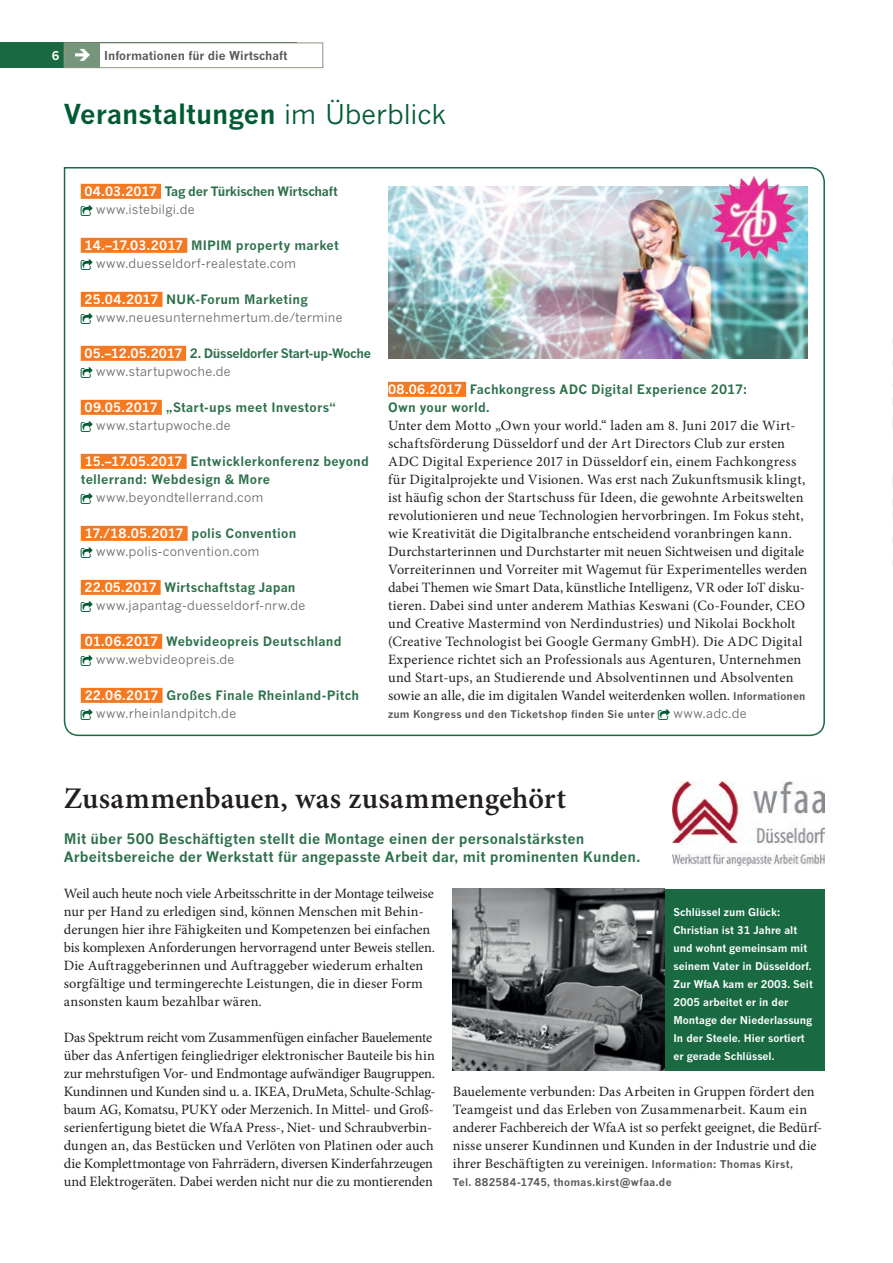
<style>
.page{position:relative;width:893px;height:1263px;background:#fff}
.page>*{position:absolute;margin:0;border:0;box-sizing:border-box;transform-origin:0 0}
.t1{font:600 30px "Minion Pro";letter-spacing:.005em;color:#231f20}
.t2{font:700 27px "News Gothic MT Pro";color:#005b33}
.t3{font:14.25px/18px "Minion Pro";letter-spacing:.005em;color:#231f20}
.t4{font:700 14.25px/18px "News Gothic MT Pro";letter-spacing:.01em;color:#2c704b}
.t5{font:700 12.75px/18px "News Gothic MT Pro";letter-spacing:.015em;color:#2c704b}
.t6{font:12.75px/18px "News Gothic MT Pro";letter-spacing:.02em;color:#6c6d70}
.t7{font:700 12.75px/18px "News Gothic MT Pro";letter-spacing:-.03em;color:#2c704b}
.t8{font:700 12.75px/18px "News Gothic MT Pro";letter-spacing:-.025em;color:#2c704b}
.t9{font:700 12px "News Gothic MT Pro";color:#57585a}
.t10{font:700 12px "News Gothic MT Pro";color:#fff}
.t11{font:700 10.5px/18px "News Gothic MT Pro";color:#fff}
.t12{font:700 10.5px "News Gothic MT Pro";letter-spacing:.025em;color:#57585a}
.s1{font-weight:400}
.s2{color:#fff}
.s3{font-weight:400;color:#6c6d70}
.s4{font-weight:700;color:#fff}
.s5{font-weight:700;color:#2c704b}
.s6{font-family:"News Gothic MT Pro";font-weight:700;font-size:10.5px;color:#57585a}
</style>
<div class="page">
<div style="left:0;top:43px;width:296px;height:25px;background:#196a43"></div>
<div style="left:64px;top:43px;width:259px;height:25px;background:#fff"></div>
<div style="left:64px;top:43px;width:35px;height:24px;background:#76967c"></div>
<div style="left:64px;top:43px;width:259px;height:25px;border:1px solid #939281"></div>
<svg style="left:75px;top:49px;width:15px;height:12px"></svg>
<div style="left:653px;top:889px;width:172px;height:181px;background:#196a43"></div>
<svg style="left:63px;top:167px;width:762px;height:570px"></svg>
<img style="left:892px;top:339px;width:1px;height:226px">
<img style="left:453px;top:889px;width:212px;height:181px">
<img style="left:672px;top:782px;width:153px;height:83px">
<div style="left:81px;top:184px;width:80px;height:15px;background:#f47921"></div>
<div style="left:81px;top:238px;width:106px;height:15px;background:#f47921"></div>
<div style="left:81px;top:292px;width:81px;height:15px;background:#f47921"></div>
<div style="left:81px;top:346px;width:105px;height:15px;background:#f47921"></div>
<div style="left:81px;top:400px;width:81px;height:15px;background:#f47921"></div>
<div style="left:81px;top:454px;width:106px;height:15px;background:#f47921"></div>
<div style="left:81px;top:526px;width:107px;height:15px;background:#f47921"></div>
<div style="left:81px;top:580px;width:80px;height:15px;background:#f47921"></div>
<div style="left:81px;top:634px;width:81px;height:15px;background:#f47921"></div>
<div style="left:81px;top:688px;width:82px;height:15px;background:#f47921"></div>
<img style="left:388px;top:186px;width:420px;height:172px">
<img style="left:711px;top:176px;width:85px;height:84px">
<div style="left:388px;top:382px;width:78px;height:15px;background:#f47921"></div>
<svg style="left:81px;top:204px;width:12px;height:12px"></svg>
<svg style="left:81px;top:258px;width:12px;height:12px"></svg>
<svg style="left:81px;top:312px;width:12px;height:12px"></svg>
<svg style="left:81px;top:366px;width:12px;height:11px"></svg>
<svg style="left:81px;top:420px;width:12px;height:11px"></svg>
<svg style="left:81px;top:492px;width:12px;height:11px"></svg>
<svg style="left:81px;top:546px;width:12px;height:11px"></svg>
<svg style="left:81px;top:600px;width:12px;height:11px"></svg>
<svg style="left:81px;top:654px;width:12px;height:11px"></svg>
<svg style="left:81px;top:708px;width:12px;height:11px"></svg>
<svg style="left:658px;top:708px;width:12px;height:12px"></svg>
<p class="t10" style="left:52px;top:48px;width:9px">6</p>
<p class="t9" style="left:104px;top:48px;width:185px">Informationen für die Wirtschaft</p>
<h2 class="t2" style="left:64px;top:98px;width:383px">Veranstaltungen <span class="s1">im Überblick</span></h2>
<p class="t8" style="left:96px;top:182px;width:243px;text-indent:-12px"><span class="s2">04.03.2017</span> Tag der Türkischen Wirtschaft <span class="s3">www.istebilgi.de</span></p>
<p class="t6" style="left:96px;top:236px;width:244px;text-indent:-11px"><span class="s4">14.–17.03.2017</span> <span class="s5">MIPIM property market </span>www.duesseldorf-realestate.com</p>
<p class="t6" style="left:96px;top:290px;width:248px;text-indent:-11px"><span class="s4">25.04.2017</span> <span class="s5">NUK-Forum Marketing </span>www.neuesunternehmertum.de/termine</p>
<p class="t7" style="left:96px;top:344px;width:276px;text-indent:-12px"><span class="s2">05.–12.05.2017</span> 2. Düsseldorfer Start-up-Woche <span class="s3">www.startupwoche.de</span></p>
<p class="t5" style="left:96px;top:398px;width:242px;text-indent:-11px"><span class="s2">09.05.2017</span> „Start-ups meet Investors“ <span class="s3">www.startupwoche.de</span></p>
<p class="t5" style="left:81px;top:452px;width:290px;text-indent:4px"><span class="s2">15.–17.05.2017</span> Entwicklerkonferenz beyond tellerrand: Webdesign &amp; More</p>
<p class="t6" style="left:96px;top:488px;width:169px">www.beyondtellerrand.com</p>
<p class="t6" style="left:96px;top:524px;width:202px;text-indent:-11px"><span class="s4">17./18.05.2017</span> <span class="s5">polis Convention </span>www.polis-convention.com</p>
<p class="t6" style="left:96px;top:578px;width:211px;text-indent:-12px"><span class="s4">22.05.2017</span> <span class="s5">Wirtschaftstag Japan </span>www.japantag-duesseldorf-nrw.de</p>
<p class="t5" style="left:96px;top:632px;width:247px;text-indent:-11px"><span class="s2">01.06.2017</span> Webvideopreis Deutschland <span class="s3">www.webvideopreis.de</span></p>
<p class="t5" style="left:96px;top:686px;width:265px;text-indent:-11px"><span class="s2">22.06.2017</span> Großes Finale Rheinland-Pitch <span class="s3">www.rheinlandpitch.de</span></p>
<p class="t5" style="left:388px;top:380px;width:361px"><span class="s2">08.06.2017</span> Fachkongress ADC Digital Experience 2017:<br>Own your world.</p>
<p class="t3" style="left:388px;top:417px;width:421px">Unter dem Motto „Own your world.“ laden am 8. Juni 2017 die Wirt&shy;schaftsförderung Düsseldorf und der Art Directors Club zur ersten ADC Digital Experience 2017 in Düsseldorf ein, einem Fachkongress für Digitalprojekte und Visionen. Was erst nach Zukunftsmusik klingt, ist häufig schon der Startschuss für Ideen, die gewohnte Arbeitswelten revolutionieren und neue Technologien hervorbringen. Im Fokus steht, wie Kreativität die Digitalbranche entscheidend voranbringen kann.<br>Durchstarterinnen und Durchstarter mit neuen Sichtweisen und digitale Vorreiterinnen und Vorreiter mit Wagemut für Experimentelles werden dabei Themen wie Smart Data, künstliche Intelligenz, VR oder IoT disku&shy;tieren. Dabei sind unter anderem Mathias Keswani (Co-Founder, CEO und Creative Mastermind von Nerdindustries) und Nikolai Bockholt (Creative Technologist bei Google Germany GmbH). Die ADC Digital Experience richtet sich an Professionals aus Agenturen, Unternehmen und Start-ups, an Studierende und Absolventinnen und Absolventen sowie an alle, die im digitalen Wandel weiterdenken wollen. <span class="s6">Informationen</span></p>
<p class="t12" style="left:388px;top:708px;width:268px">zum Kongress und den Ticketshop finden Sie unter</p>
<p class="t6" style="left:673px;top:704px;width:75px">www.adc.de</p>
<h1 class="t1" style="left:64px;top:778px;width:504px">Zusammenbauen, was zusammengehört</h1>
<p class="t4" style="left:64px;top:830px;width:578px">Mit über 500 Beschäftigten stellt die Montage einen der personalstärksten<br>Arbeitsbereiche der Werkstatt für angepasste Arbeit dar, mit prominenten Kunden.</p>
<p class="t3" style="left:64px;top:885px;width:373px">Weil auch heute noch viele Arbeitsschritte in der Montage teilweise nur per Hand zu erledigen sind, können Menschen mit Behin&shy;derungen hier ihre Fähigkeiten und Kompetenzen bei einfachen bis komplexen Anforderungen hervorragend unter Beweis stellen.<br>Die Auftraggeberinnen und Auftraggeber wiederum erhalten sorgfältige und termingerechte Leistungen, die in dieser Form ansonsten kaum bezahlbar wären.</p>
<p class="t3" style="left:64px;top:1029px;width:373px">Das Spektrum reicht vom Zusammenfügen einfacher Bauelemente über das Anfertigen feingliedriger elektronischer Bauteile bis hin zur mehrstufigen Vor- und Endmontage aufwändiger Baugruppen.<br>Kundinnen und Kunden sind u. a. IKEA, DruMeta, Schulte-Schlag&shy;baum AG, Komatsu, PUKY oder Merzenich. In Mittel- und Groß&shy;serienfertigung bietet die WfaA Press-, Niet- und Schraubverbin&shy;dungen an, das Bestücken und Verlöten von Platinen oder auch die Komplettmontage von Fahrrädern, diversen Kinderfahrzeugen und Elektrogeräten. Dabei werden nicht nur die zu montierenden</p>
<p class="t11" style="left:673px;top:903px;width:141px">Schlüssel zum Glück:<br>Christian ist 31 Jahre alt und wohnt gemeinsam mit seinem Vater in Düsseldorf.<br>Zur WfaA kam er 2003. Seit<br>2005 arbeitet er in der<br>Montage der Niederlassung<br>In der Steele. Hier sortiert er gerade Schlüssel.</p>
<p class="t3" style="left:453px;top:1083px;width:371px">Bauelemente verbunden: Das Arbeiten in Gruppen fördert den Teamgeist und das Erleben von Zusammenarbeit. Kaum ein anderer Fachbereich der WfaA ist so perfekt geeignet, die Bedürf&shy;nisse unserer Kundinnen und Kunden in der Industrie und die ihrer Beschäftigten zu vereinigen. <span class="s6">Information: Thomas Kirst,</span></p>
<p class="t12" style="left:453px;top:1176px;width:220px">Tel. 882584-1745, thomas.kirst@wfaa.de</p>
</div>
